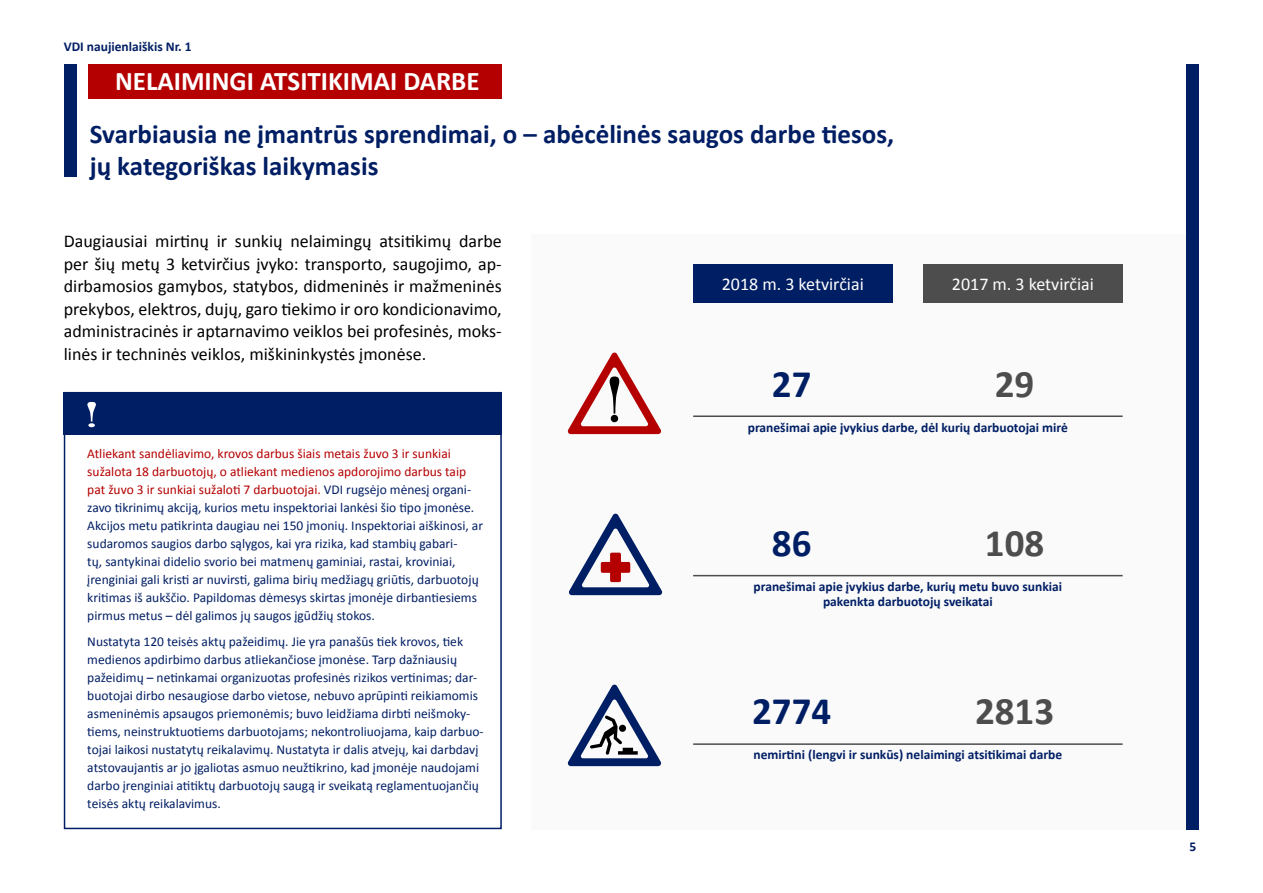
<style>
.page{position:relative;width:1263px;height:893px;background:#fff}
.page>*{position:absolute;margin:0;border:0;box-sizing:border-box;transform-origin:0 0}
.t1{font:700 39px "Calibri";color:#4d4d4d}
.t2{font:700 39px "Calibri";color:#001e64}
.t3{font:700 27px/32.4px "Calibri";color:#001e64}
.t4{font:700 27px "Calibri";color:#fff}
.t5{font:18px/22.5px "Calibri";color:#000;text-align:justify}
.t6{font:18px "Calibri";color:#fff}
.t7{font:13.5px/18px "Calibri";color:#001e64}
.t8{font:700 13.5px/15px "Calibri";color:#001e64;text-align:center}
.s1{color:#b40000}
</style>
<div class="page">
<div style="left:64px;top:64px;width:13px;height:112px;background:#001e64"></div>
<div style="left:89px;top:64px;width:413px;height:34px;background:#b40000"></div>
<div style="left:64px;top:392px;width:438px;height:437px;background:#fff;border:2px solid #001e64"></div>
<div style="left:531px;top:234px;width:662px;height:595px;background:#fafafa"></div>
<div style="left:693px;top:265px;width:199px;height:38px;background:#001e64"></div>
<div style="left:923px;top:265px;width:200px;height:38px;background:#4d4d4d"></div>
<svg style="left:568px;top:353px;width:93px;height:81px"></svg>
<hr style="left:693px;top:415px;width:430px;height:2px;background:#4d4d4d">
<svg style="left:569px;top:514px;width:93px;height:81px"></svg>
<hr style="left:693px;top:575px;width:430px;height:1px;background:#4d4d4d">
<svg style="left:568px;top:685px;width:93px;height:81px"></svg>
<hr style="left:693px;top:743px;width:430px;height:2px;background:#4d4d4d">
<div style="left:64px;top:392px;width:438px;height:43px;background:#001e64"></div>
<svg style="left:87px;top:402px;width:9px;height:25px"></svg>
<div style="left:1186px;top:64px;width:13px;height:765px;background:#001e64"></div>
<p class="t8" style="left:64px;top:39px;width:130px">VDI naujienlaiškis Nr. 1</p>
<h2 class="t4" style="left:115px;top:62px;width:366px">NELAIMINGI ATSITIKIMAI DARBE</h2>
<h2 class="t3" style="left:90px;top:116px;width:806px">Svarbiausia ne įmantrūs sprendimai, o – abėcėlinės saugos darbe tiesos, jų kategoriškas laikymasis</h2>
<p class="t5" style="left:64px;top:229px;width:439px">Daugiausiai mirtinų ir sunkių nelaimingų atsitikimų darbe per šių metų 3 ketvirčius įvyko: transporto, saugojimo, ap&shy;dirbamosios gamybos, statybos, didmeninės ir mažmeninės prekybos, elektros, dujų, garo tiekimo ir oro kondicionavimo, administracinės ir aptarnavimo veiklos bei profesinės, moks&shy;linės ir techninės veiklos, miškininkystės įmonėse.</p>
<p class="t7" style="left:87px;top:444px;width:397px"><span class="s1">Atliekant sandėliavimo, krovos darbus šiais metais žuvo 3 ir sunkiai sužalota 18 darbuotojų, o atliekant medienos apdorojimo darbus taip pat žuvo 3 ir sunkiai sužaloti 7 darbuotojai.</span> VDI rugsėjo mėnesį organi&shy;zavo tikrinimų akciją, kurios metu inspektoriai lankėsi šio tipo įmonėse.<br>Akcijos metu patikrinta daugiau nei 150 įmonių. Inspektoriai aiškinosi, ar sudaromos saugios darbo sąlygos, kai yra rizika, kad stambių gabari-<br>tų, santykinai didelio svorio bei matmenų gaminiai, rastai, kroviniai, įrenginiai gali kristi ar nuvirsti, galima birių medžiagų griūtis, darbuotojų kritimas iš aukščio. Papildomas dėmesys skirtas įmonėje dirbantiesiems pirmus metus – dėl galimos jų saugos įgūdžių stokos.</p>
<p class="t7" style="left:87px;top:632px;width:398px">Nustatyta 120 teisės aktų pažeidimų. Jie yra panašūs tiek krovos, tiek medienos apdirbimo darbus atliekančiose įmonėse. Tarp dažniausių pažeidimų – netinkamai organizuotas profesinės rizikos vertinimas; dar&shy;buotojai dirbo nesaugiose darbo vietose, nebuvo aprūpinti reikiamomis asmeninėmis apsaugos priemonėmis; buvo leidžiama dirbti neišmoky&shy;tiems, neinstruktuotiems darbuotojams; nekontroliuojama, kaip darbuo&shy;tojai laikosi nustatytų reikalavimų. Nustatyta ir dalis atvejų, kai darbdavį atstovaujantis ar jo įgaliotas asmuo neužtikrino, kad įmonėje naudojami darbo įrenginiai atitiktų darbuotojų saugą ir sveikatą reglamentuojančių teisės aktų reikalavimus.</p>
<h3 class="t6" style="left:722px;top:273px;width:143px">2018 m. 3 ketvirčiai</h3>
<h3 class="t6" style="left:952px;top:273px;width:143px">2017 m. 3 ketvirčiai</h3>
<h1 class="t2" style="left:772px;top:357px;width:41px">27</h1>
<h1 class="t1" style="left:995px;top:357px;width:41px">29</h1>
<p class="t8" style="left:748px;top:420px;width:322px">pranešimai apie įvykius darbe, dėl kurių darbuotojai mirė</p>
<h1 class="t2" style="left:772px;top:516px;width:41px">86</h1>
<h1 class="t1" style="left:985px;top:516px;width:61px">108</h1>
<p class="t8" style="left:754px;top:579px;width:310px">pranešimai apie įvykius darbe, kurių metu buvo sunkiai pakenkta darbuotojų sveikatai</p>
<h1 class="t2" style="left:752px;top:683px;width:81px">2774</h1>
<h1 class="t1" style="left:975px;top:683px;width:81px">2813</h1>
<p class="t8" style="left:753px;top:747px;width:310px">nemirtini (lengvi ir sunkūs) nelaimingi atsitikimai darbe</p>
<p class="t8" style="left:1189px;top:838px;width:8px">5</p>
</div>
